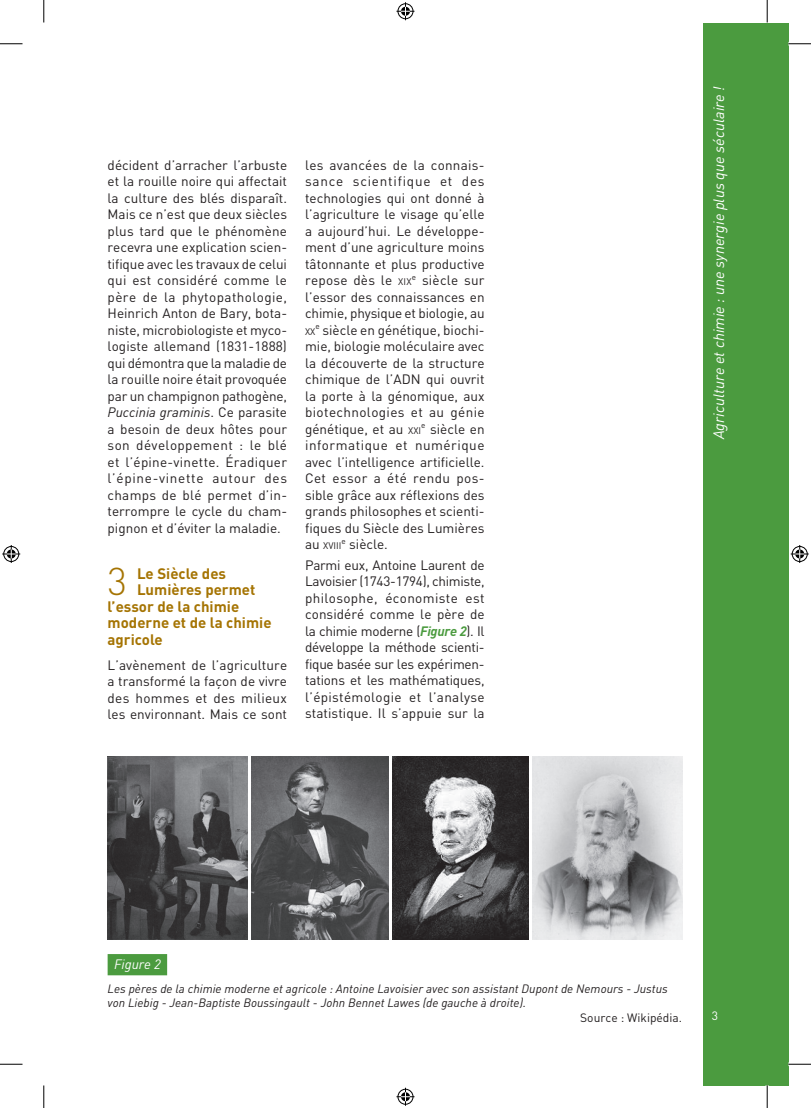
<style>
.page{position:relative;width:811px;height:1108px;background:#fff}
.page>*{position:absolute;margin:0;border:0;box-sizing:border-box;transform-origin:0 0}
.Intertitre_1{font:300 38.1px "DIN";color:#a57403}
.Intertitre_1-2{font:700 15px "DIN";color:#a57403}
.t1{font:italic 15px "DIN";color:#fff}
.Texte_courant{font:13.5px/16.5px "DIN";color:#231f20;text-align:justify}
.Figure_numero{font:italic 13.5px "DIN";color:#fff}
.Figure_titre{font:italic 12px/14.4px "DIN";color:#231f20}
.Figure_source{font:12px "DIN";color:#231f20}
.t2{font:12px "DIN";color:#fff}
.Texte_courant-2{font:9.45px "DIN";color:#231f20}
.s1{font-style:italic}
.s2{font-size:9.45px}
.s3{font-size:13.5px}
.s4{font-weight:700;font-style:italic;color:#4b9b3f}
</style>
<div class="page">
<div style="left:703px;top:22px;width:85px;height:1063px;background:#4b9b3f"></div>
<div style="left:108px;top:954px;width:59px;height:21px;background:#4b9b3f"></div>
<img style="left:108px;top:756px;width:139px;height:184px">
<img style="left:252px;top:756px;width:136px;height:184px">
<img style="left:392px;top:756px;width:136px;height:184px">
<img style="left:532px;top:756px;width:150px;height:184px">
<svg style="left:0;top:44px;width:22px;height:1px"></svg>
<svg style="left:788px;top:42px;width:22px;height:4px"></svg>
<svg style="left:0;top:1063px;width:22px;height:1px"></svg>
<svg style="left:788px;top:1062px;width:22px;height:4px"></svg>
<svg style="left:44px;top:0;width:1px;height:22px"></svg>
<svg style="left:44px;top:1085px;width:1px;height:23px"></svg>
<svg style="left:0;top:43px;width:22px;height:1px"></svg>
<svg style="left:788px;top:43px;width:22px;height:1px"></svg>
<svg style="left:0;top:1064px;width:22px;height:1px"></svg>
<svg style="left:788px;top:1064px;width:22px;height:1px"></svg>
<svg style="left:43px;top:0;width:1px;height:22px"></svg>
<svg style="left:43px;top:1085px;width:1px;height:23px"></svg>
<svg style="left:766px;top:0;width:1px;height:22px"></svg>
<svg style="left:766px;top:1085px;width:1px;height:23px"></svg>
<div style="left:396px;top:2px;width:19px;height:19px;border:4px solid #fff;border-radius:50%"></div>
<svg style="left:396px;top:2px;width:18px;height:18px"></svg>
<div style="left:396px;top:1087px;width:19px;height:19px;border:4px solid #fff;border-radius:50%"></div>
<svg style="left:396px;top:1088px;width:18px;height:18px"></svg>
<div style="left:2px;top:545px;width:19px;height:18px;border:4px solid #fff;border-radius:50%"></div>
<svg style="left:2px;top:545px;width:18px;height:18px"></svg>
<svg style="left:790px;top:545px;width:18px;height:18px"></svg>
<p class="Texte_courant" style="left:108px;top:156px;width:181px">décident d’arracher l’arbuste et la rouille noire qui affectait la culture des blés disparaît.<br>Mais ce n’est que deux siècles plus tard que le phénomène recevra une explication scien&shy;tifique avec les travaux de celui qui est considéré comme le père de la phytopathologie, Heinrich Anton de Bary, bota&shy;niste, microbiologiste et myco&shy;logiste allemand (1831-1888) qui démontra que la maladie de la rouille noire était provoquée par un champignon pathogène, <span class="s1">Puccinia graminis</span>. Ce parasite a besoin de deux hôtes pour son développement : le blé et l’épine-vinette. Éradiquer l’épine-vinette autour des champs de blé permet d’in&shy;terrompre le cycle du cham&shy;pignon et d’éviter la maladie.</p>
<p class="Intertitre_1" style="left:108px;top:558px;width:21px">3</p>
<p class="Intertitre_1-2" style="left:137px;top:564px;width:91px">Le Siècle des</p>
<p class="Intertitre_1-2" style="left:137px;top:580px;width:120px">Lumières permet</p>
<p class="Intertitre_1-2" style="left:108px;top:597px;width:133px">l’essor de la chimie</p>
<p class="Intertitre_1-2" style="left:108px;top:613px;width:165px">moderne et de la chimie</p>
<p class="Intertitre_1-2" style="left:108px;top:630px;width:57px">agricole</p>
<p class="Texte_courant" style="left:108px;top:656px;width:181px">L’avènement de l’agriculture a transformé la façon de vivre des hommes et des milieux les environnant. Mais ce sont</p>
<p class="Texte_courant" style="left:305px;top:156px;width:181px">les avancées de la connais&shy;sance scientifique et des technologies qui ont donné à l’agriculture le visage qu’elle a aujourd’hui. Le développe&shy;ment d’une agriculture moins tâtonnante et plus productive repose dès le <span class="s2">XIX</span><sup>e</sup> siècle sur l’essor des connaissances en chimie, physique et biologie, au</p>
<p class="Texte_courant-2" style="left:305px;top:325px;width:12px">XX</p>
<p class="Texte_courant" style="left:305px;top:321px;width:181px;text-indent:10px"><sup>e</sup> siècle en génétique, biochi&shy;mie, biologie moléculaire avec la découverte de la structure chimique de l’ADN qui ouvrit la porte à la génomique, aux biotechnologies et au génie génétique, et au <span class="s2">XXI</span><sup>e</sup> siècle en informatique et numérique avec l’intelligence artificielle.<br>Cet essor a été rendu pos&shy;sible grâce aux réflexions des grands philosophes et scienti&shy;fiques du Siècle des Lumières</p>
<p class="Texte_courant-2" style="left:305px;top:540px;width:38px"><span class="s3">au</span> XVIII</p>
<p class="Texte_courant" style="left:341px;top:536px;width:48px"><sup>e</sup> siècle.</p>
<p class="Texte_courant" style="left:305px;top:556px;width:181px">Parmi eux, Antoine Laurent de Lavoisier (1743-1794), chimiste, philosophe, économiste est considéré comme le père de la chimie moderne (<span class="s4">Figure 2</span>). Il développe la méthode scienti&shy;fique basée sur les expérimen&shy;tations et les mathématiques, l’épistémologie et l’analyse statistique. Il s’appuie sur la</p>
<p class="t1" style="left:709px;top:439px;width:354px;rotate:-90deg">Agriculture et chimie : une synergie plus que séculaire !</p>
<p class="Figure_numero" style="left:114px;top:956px;width:48px">Figure 2</p>
<p class="Figure_titre" style="left:108px;top:981px;width:561px">Les pères de la chimie moderne et agricole : Antoine Lavoisier avec son assistant Dupont de Nemours - Justus von Liebig - Jean-Baptiste Boussingault - John Bennet Lawes (de gauche à droite).</p>
<p class="Figure_source" style="left:580px;top:1010px;width:103px">Source : Wikipédia.</p>
<p class="t2" style="left:711px;top:1008px;width:8px">3</p>
</div>
